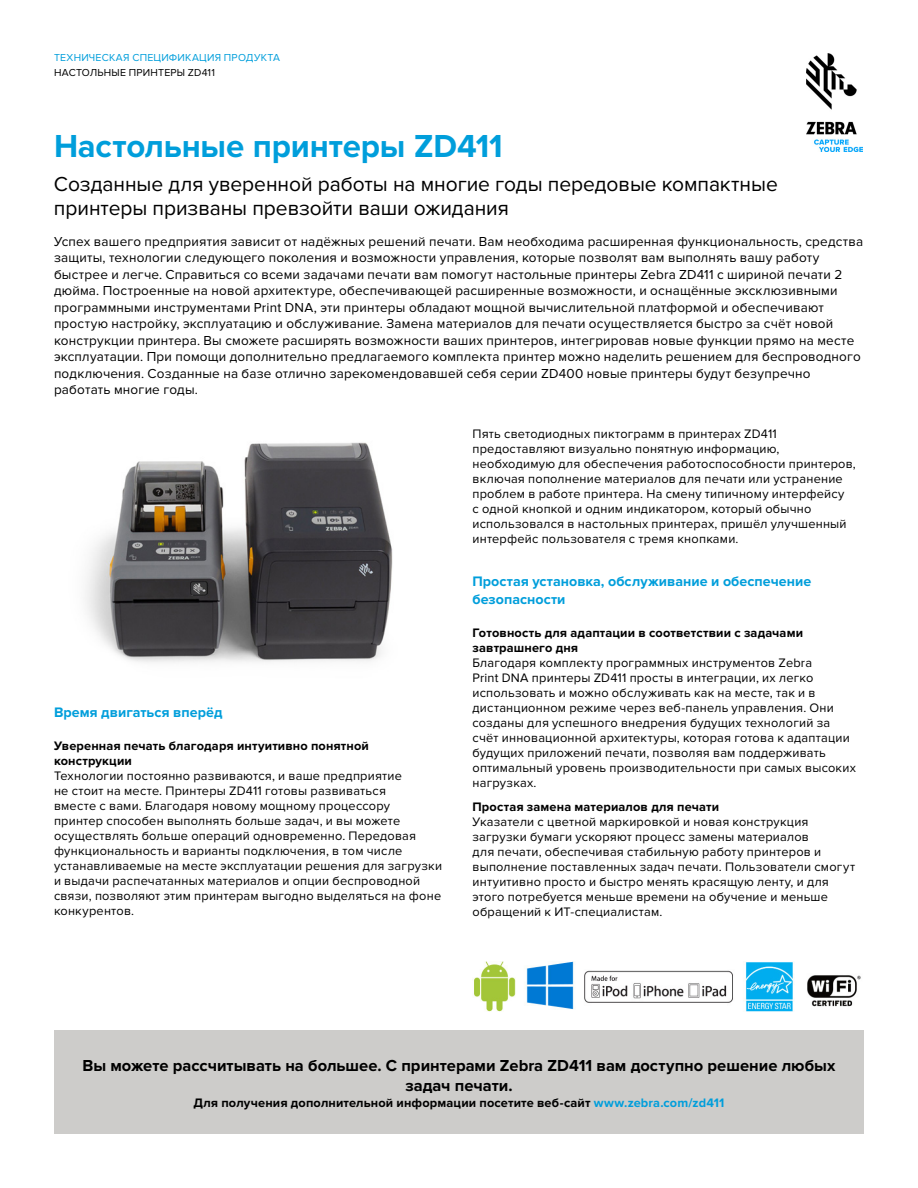
<style>
.page{position:relative;width:918px;height:1188px;background:#fff}
.page>*{position:absolute;margin:0;border:0;box-sizing:border-box;transform-origin:0 0}
.t1{font:700 33px "Proxima Nova";letter-spacing:-.005em;color:#009edb}
.t2{font:21px/24px "Proxima Nova";letter-spacing:-.005em;color:#000}
.t3{font:700 16.5px/20.2px "Proxima Nova";color:#000;text-align:center}
.t4{font:700 14.25px/17.2px "Proxima Nova";color:#009edb}
.t5{font:13.5px/16.5px "Proxima Nova";letter-spacing:.015em;color:#000}
.t6{font:12.75px/15px "Proxima Nova";letter-spacing:.015em;color:#000}
.t7{font:700 12.75px/15px "Proxima Nova";letter-spacing:.01em;color:#000}
.t8{font:10.5px "Proxima Nova";letter-spacing:.02em;color:#009edb}
.t9{font:10.5px "Proxima Nova";letter-spacing:.02em;color:#000}
.s1{color:#009edb}
</style>
<div class="page">
<img style="left:806px;top:54px;width:56px;height:97px">
<div style="left:54px;top:1031px;width:810px;height:103px;background:#cdccca"></div>
<img style="left:474px;top:962px;width:387px;height:50px">
<img style="left:85px;top:442px;width:308px;height:221px">
<p class="t8" style="left:54px;top:52px;width:228px">ТЕХНИЧЕСКАЯ СПЕЦИФИКАЦИЯ ПРОДУКТА</p>
<p class="t9" style="left:54px;top:66px;width:162px">НАСТОЛЬНЫЕ ПРИНТЕРЫ ZD411</p>
<h1 class="t1" style="left:54px;top:127px;width:450px">Настольные принтеры ZD411</h1>
<h2 class="t2" style="left:54px;top:173px;width:725px">Созданные для уверенной работы на многие годы передовые компактные принтеры призваны превзойти ваши ожидания</h2>
<p class="t5" style="left:54px;top:233px;width:811px">Успех вашего предприятия зависит от надёжных решений печати. Вам необходима расширенная функциональность, средства защиты, технологии следующего поколения и возможности управления, которые позволят вам выполнять вашу работу быстрее и легче. Справиться со всеми задачами печати вам помогут настольные принтеры Zebra ZD411 с шириной печати 2 дюйма. Построенные на новой архитектуре, обеспечивающей расширенные возможности, и оснащённые эксклюзивными программными инструментами Print DNA, эти принтеры обладают мощной вычислительной платформой и обеспечивают простую настройку, эксплуатацию и обслуживание. Замена материалов для печати осуществляется быстро за счёт новой конструкции принтера. Вы сможете расширять возможности ваших принтеров, интегрировав новые функции прямо на месте эксплуатации. При помощи дополнительно предлагаемого комплекта принтер можно наделить решением для беспроводного подключения. Созданные на базе отлично зарекомендовавшей себя серии ZD400 новые принтеры будут безупречно работать многие годы.</p>
<p class="t4" style="left:54px;top:704px;width:170px">Время двигаться вперёд</p>
<p class="t7" style="left:54px;top:739px;width:316px">Уверенная печать благодаря интуитивно понятной конструкции</p>
<p class="t6" style="left:54px;top:769px;width:390px">Технологии постоянно развиваются, и ваше предприятие<br>не стоит на месте. Принтеры ZD411 готовы развиваться<br>вместе с вами. Благодаря новому мощному процессору принтер способен выполнять больше задач, и вы можете осуществлять больше операций одновременно. Передовая функциональность и варианты подключения, в том числе устанавливаемые на месте эксплуатации решения для загрузки и выдачи распечатанных материалов и опции беспроводной связи, позволяют этим принтерам выгодно выделяться на фоне конкурентов.</p>
<p class="t6" style="left:472px;top:426px;width:385px">Пять светодиодных пиктограмм в принтерах ZD411 предоставляют визуально понятную информацию, необходимую для обеспечения работоспособности принтеров, включая пополнение материалов для печати или устранение проблем в работе принтера. На смену типичному интерфейсу<br>с одной кнопкой и одним индикатором, который обычно использовался в настольных принтерах, пришёл улучшенный интерфейс пользователя с тремя кнопками.</p>
<p class="t4" style="left:472px;top:573px;width:340px">Простая установка, обслуживание и обеспечение безопасности</p>
<p class="t7" style="left:472px;top:625px;width:332px">Готовность для адаптации в соответствии с задачами завтрашнего дня</p>
<p class="t6" style="left:472px;top:655px;width:385px">Благодаря комплекту программных инструментов Zebra<br>Print DNA принтеры ZD411 просты в интеграции, их легко использовать и можно обслуживать как на месте, так и в дистанционном режиме через веб-панель управления. Они созданы для успешного внедрения будущих технологий за счёт инновационной архитектуры, которая готова к адаптации будущих приложений печати, позволяя вам поддерживать оптимальный уровень производительности при самых высоких нагрузках.</p>
<p class="t7" style="left:472px;top:799px;width:248px">Простая замена материалов для печати</p>
<p class="t6" style="left:472px;top:814px;width:384px">Указатели с цветной маркировкой и новая конструкция загрузки бумаги ускоряют процесс замены материалов<br>для печати, обеспечивая стабильную работу принтеров и выполнение поставленных задач печати. Пользователи смогут интуитивно просто и быстро менять красящую ленту, и для этого потребуется меньше времени на обучение и меньше обращений к ИТ-специалистам.</p>
<p class="t3" style="left:82px;top:1056px;width:755px">Вы можете рассчитывать на большее. С принтерами Zebra ZD411 вам доступно решение любых задач печати.</p>
<p class="t7" style="left:194px;top:1095px;width:532px">Для получения дополнительной информации посетите веб-сайт <span class="s1">www.zebra.com/zd411</span></p>
</div>
